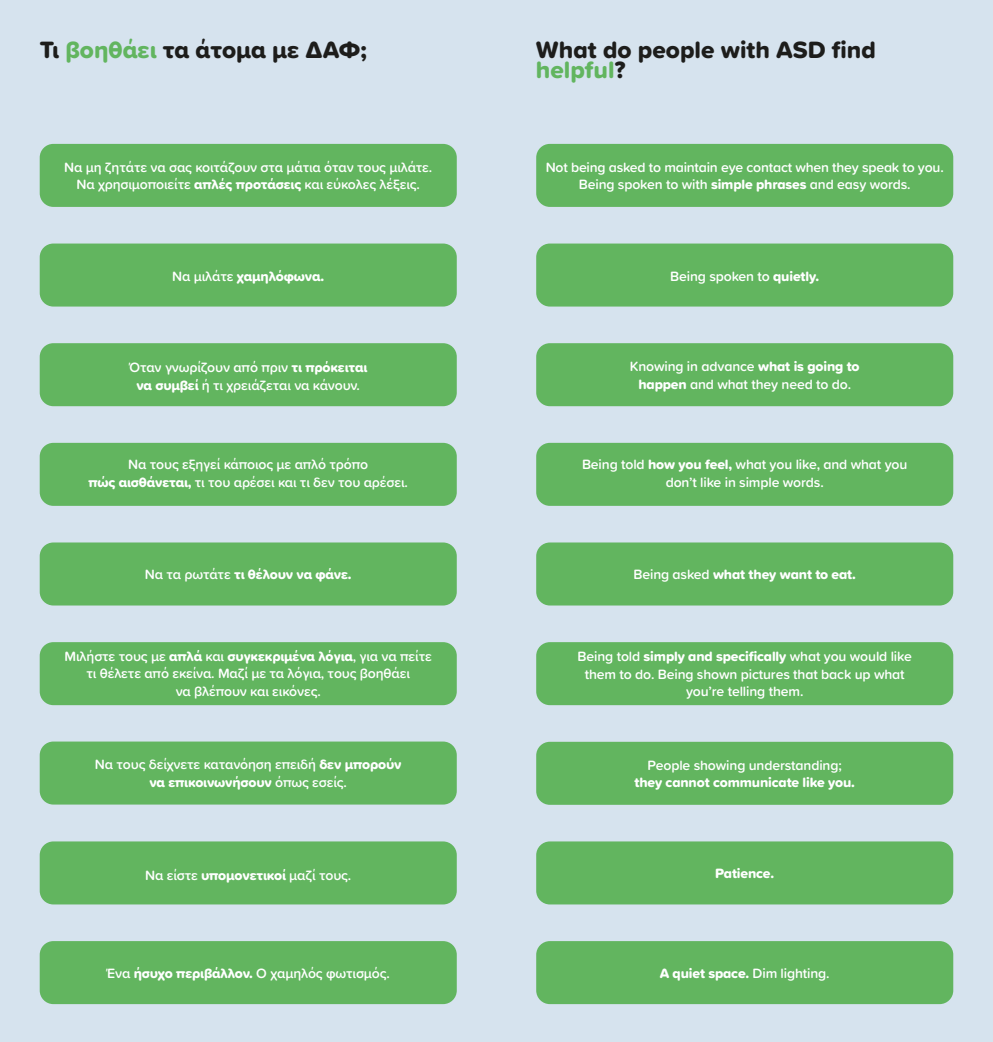
<style>
.page{position:relative;width:993px;height:1042px;background:#fff}
.page>*{position:absolute;margin:0;border:0;box-sizing:border-box;transform-origin:0 0}
.t1{font:800 24.5px/20.1px "Proxima Soft";color:#1d1d1b}
.t2{font:600 14px/17.5px "Proxima Soft";letter-spacing:-.01em;color:#fff;text-align:center}
.t3{font:14px "Proxima Soft Extrabld";letter-spacing:-.01em;color:#fff}
.s1{color:#62b55f}
.s2{font-family:"Proxima Soft Extrabld";font-weight:400}
.s3{font-family:"Proxima Soft";font-weight:600}
.s4{font-weight:800}
.s5{font-family:"Proxima Soft";font-weight:800}
</style>
<div class="page">
<div style="left:0;top:0;width:496px;height:1042px;background:#d6e3ee"></div>
<div style="left:496px;top:0;width:496px;height:1042px;background:#d6e3ee"></div>
<div style="left:40px;top:642px;width:416px;height:63px;background:#62b55f;border-radius:14px"></div>
<div style="left:40px;top:741px;width:416px;height:63px;background:#62b55f;border-radius:14px"></div>
<div style="left:40px;top:144px;width:416px;height:63px;background:#62b55f;border-radius:14px"></div>
<div style="left:536px;top:144px;width:416px;height:63px;background:#62b55f;border-radius:14px"></div>
<div style="left:40px;top:243px;width:416px;height:63px;background:#62b55f;border-radius:14px"></div>
<div style="left:536px;top:243px;width:416px;height:63px;background:#62b55f;border-radius:14px"></div>
<div style="left:40px;top:343px;width:416px;height:63px;background:#62b55f;border-radius:14px"></div>
<div style="left:536px;top:343px;width:416px;height:63px;background:#62b55f;border-radius:14px"></div>
<div style="left:40px;top:443px;width:416px;height:63px;background:#62b55f;border-radius:14px"></div>
<div style="left:536px;top:443px;width:416px;height:63px;background:#62b55f;border-radius:14px"></div>
<div style="left:536px;top:941px;width:416px;height:63px;background:#62b55f;border-radius:14px"></div>
<div style="left:536px;top:642px;width:416px;height:63px;background:#62b55f;border-radius:14px"></div>
<div style="left:40px;top:542px;width:416px;height:63px;background:#62b55f;border-radius:14px"></div>
<div style="left:536px;top:542px;width:416px;height:63px;background:#62b55f;border-radius:14px"></div>
<div style="left:40px;top:941px;width:416px;height:63px;background:#62b55f;border-radius:14px"></div>
<div style="left:536px;top:841px;width:416px;height:63px;background:#62b55f;border-radius:14px"></div>
<div style="left:40px;top:841px;width:416px;height:63px;background:#62b55f;border-radius:14px"></div>
<div style="left:536px;top:742px;width:416px;height:63px;background:#62b55f;border-radius:14px"></div>
<p class="t1" style="left:40px;top:39px;width:328px">Τι <span class="s1">βοηθάει</span> τα άτομα με ΔΑΦ;</p>
<p class="t1" style="left:536px;top:39px;width:341px">What do people with ASD find <span class="s1">helpful</span>?</p>
<p class="t2" style="left:64px;top:158px;width:369px">Να μη ζητάτε να σας κοιτάζουν στα μάτια όταν τους μιλάτε.<br>Να χρησιμοποιείτε <span class="s2">απλές προτάσεις</span> και εύκολες λέξεις.</p>
<p class="t2" style="left:545px;top:158px;width:399px">Not being asked to maintain eye contact when they speak to you.<br>Being spoken to with <span class="s2">simple phrases</span> and easy words.</p>
<p class="t3" style="left:172px;top:265px;width:153px"><span class="s3">Να μιλάτε</span> χαμηλόφωνα.</p>
<p class="t2" style="left:670px;top:267px;width:150px">Being spoken to <span class="s2">quietly.</span></p>
<p class="t2" style="left:129px;top:358px;width:239px">Όταν γνωρίζουν από πριν <span class="s2">τι πρόκειται</span></p>
<p class="t2" style="left:136px;top:375px;width:225px"><span class="s2">να συμβεί</span> ή τι χρειάζεται να κάνουν.</p>
<p class="t2" style="left:629px;top:357px;width:231px">Knowing in advance <span class="s2">what is going to happen</span> and what they need to do.</p>
<p class="t2" style="left:88px;top:455px;width:321px">Να τους εξηγεί κάποιος με απλό τρόπο<br><span class="s2">πώς αισθάνεται,</span> τι του αρέσει και τι δεν του αρέσει.</p>
<p class="t2" style="left:582px;top:455px;width:327px">Being told <span class="s2">how you feel,</span> what you like, and what you don’t like in simple words.</p>
<p class="t3" style="left:145px;top:563px;width:208px"><span class="s3">Να τα ρωτάτε</span> τι θέλουν να φάνε.</p>
<p class="t3" style="left:633px;top:563px;width:224px"><span class="s3">Being asked</span> what they want to eat.</p>
<p class="t2" style="left:65px;top:647px;width:368px">Μιλήστε τους με <span class="s2">απλά</span> και <span class="s2">συγκεκριμένα λόγια</span>, για να πείτε τι θέλετε από εκείνα. Μαζί με τα λόγια, τους βοηθάει<br>να βλέπουν και εικόνες.</p>
<p class="t2" style="left:95px;top:755px;width:308px">Να τους δείχνετε κατανόηση επειδή <span class="s4">δεν μπορούν</span></p>
<p class="t3" style="left:149px;top:771px;width:199px"><span class="s5">να</span> επικοινωνήσουν <span class="s3">όπως εσείς.</span></p>
<p class="t2" style="left:577px;top:647px;width:335px">Being told <span class="s2">simply and specifically</span> what you would like them to do. Being shown pictures that back up what you’re telling them.</p>
<p class="t2" style="left:647px;top:756px;width:196px">People showing understanding;</p>
<p class="t3" style="left:634px;top:772px;width:222px">they cannot communicate like you.</p>
<p class="t2" style="left:145px;top:865px;width:208px">Να είστε <span class="s2">υπομονετικοί</span> μαζί τους.</p>
<p class="t3" style="left:715px;top:863px;width:60px">Patience.</p>
<p class="t2" style="left:106px;top:964px;width:285px">Ένα <span class="s2">ήσυχο περιβάλλον.</span> Ο χαμηλός φωτισμός.</p>
<p class="t3" style="left:659px;top:963px;width:171px">A quiet space. <span class="s3">Dim lighting.</span></p>
</div>
